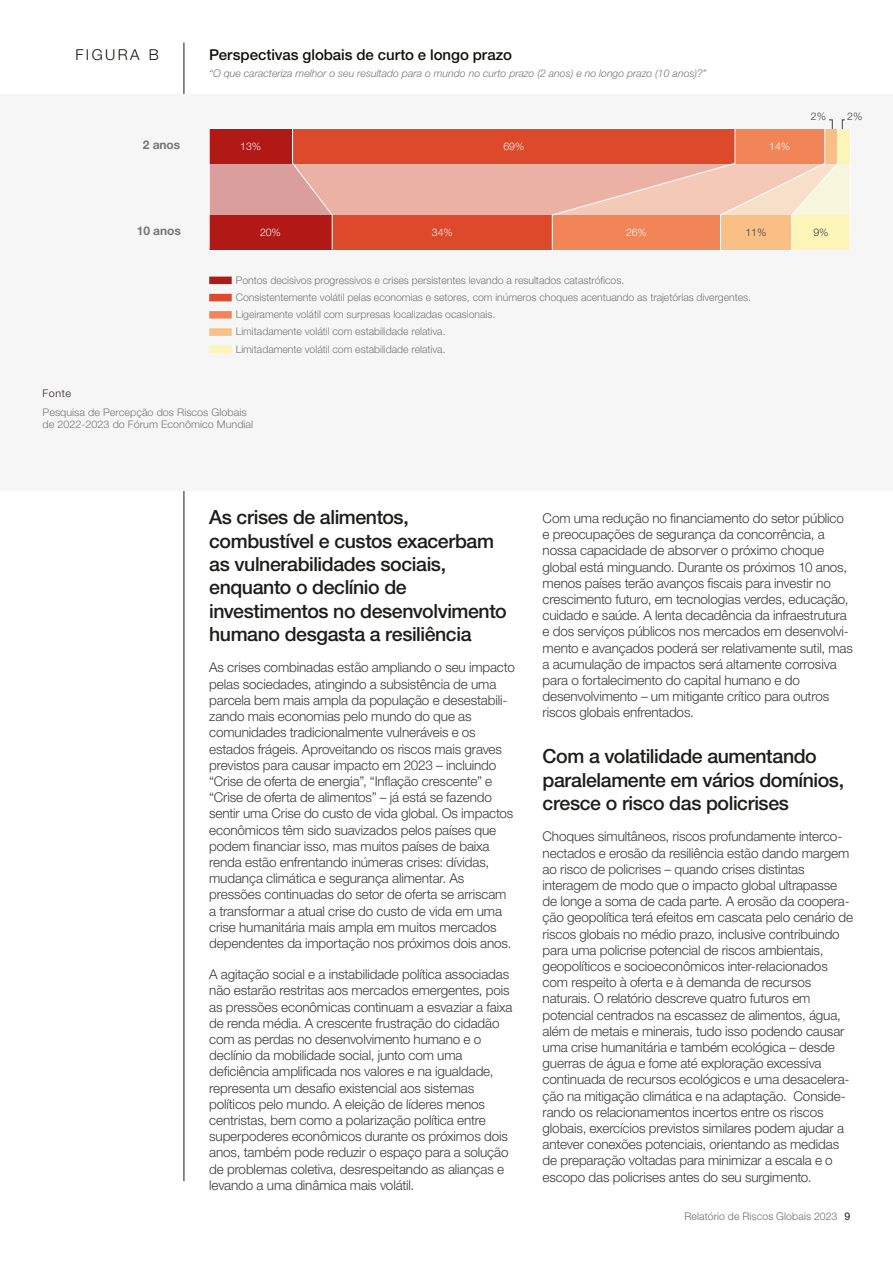
<style>
.page{position:relative;width:893px;height:1263px;background:#fff}
.page>*{position:absolute;margin:0;border:0;box-sizing:border-box;transform-origin:0 0}
.t1{font:500 19.5px/23.4px "Helvetica Neue LT Pro";letter-spacing:-.02em;color:#1d1d1b}
.t2{font:500 15px "Helvetica Neue LT Pro";letter-spacing:-.005em;color:#13110c}
.t3{font:300 15px "Helvetica Neue LT Pro";letter-spacing:.16em;color:#13110c}
.t4{font:300 13.5px/16.2px "Helvetica Neue LT Pro";letter-spacing:-.01em;color:#3c3c3b}
.t5{font:700 12px "Helvetica Neue LT Pro";letter-spacing:-.005em;color:#787778}
.t6{font:300 10.5px/17.2px "Helvetica Neue LT Pro";letter-spacing:-.005em;color:#787777}
.t7{font:italic 300 10.5px "Helvetica Neue LT Pro";color:#787777}
.t8{font:300 10.5px "Helvetica Neue LT Pro";letter-spacing:.015em;color:#6b6b6a}
.t9{font:300 10.5px "Helvetica Neue LT Pro";letter-spacing:-.005em;color:#f6f6f6}
.t10{font:300 10.5px "Helvetica Neue LT Pro";color:#414042}
.t11{font:300 10.5px "Helvetica Neue LT Pro";letter-spacing:.05em;color:#2c2422}
.t12{font:10.5px "Arial";color:#1d1d1b}
</style>
<div class="page">
<hr style="left:184px;top:43px;width:1px;height:1138px;background:#1d1d1b">
<div style="left:0;top:94px;width:893px;height:397px;background:#f6f6f6"></div>
<svg style="left:210px;top:120px;width:640px;height:130px;background:#e38a74"></svg>
<hr style="left:209px;top:129px;width:1px;height:121px;background:#fff">
<div style="left:209px;top:277px;width:23px;height:7px;background:#b11917"></div>
<div style="left:209px;top:294px;width:23px;height:7px;background:#dc492b"></div>
<div style="left:209px;top:311px;width:23px;height:8px;background:#f18557"></div>
<div style="left:209px;top:328px;width:23px;height:8px;background:#fabf85"></div>
<div style="left:209px;top:346px;width:23px;height:7px;background:#fcf5b8"></div>
<p class="t3" style="left:76px;top:45px;width:85px">FIGURA B</p>
<p class="t2" style="left:209px;top:45px;width:304px">Perspectivas globais de curto e longo prazo</p>
<p class="t7" style="left:209px;top:67px;width:499px">“O que caracteriza melhor o seu resultado para o mundo no curto prazo (2 anos) e no longo prazo (10 anos)?”</p>
<p class="t5" style="left:143px;top:138px;width:39px">2 anos</p>
<p class="t9" style="left:240px;top:139px;width:22px">13%</p>
<p class="t9" style="left:503px;top:139px;width:22px">69%</p>
<p class="t9" style="left:769px;top:139px;width:22px">14%</p>
<p class="t10" style="left:811px;top:110px;width:17px">2%</p>
<p class="t10" style="left:847px;top:110px;width:17px">2%</p>
<p class="t5" style="left:137px;top:224px;width:46px">10 anos</p>
<p class="t9" style="left:260px;top:226px;width:22px">20%</p>
<p class="t9" style="left:432px;top:226px;width:22px">34%</p>
<p class="t9" style="left:626px;top:226px;width:22px">26%</p>
<p class="t10" style="left:745px;top:226px;width:22px">11%</p>
<p class="t10" style="left:813px;top:226px;width:17px">9%</p>
<p class="t6" style="left:236px;top:271px;width:517px">Pontos decisivos progressivos e crises persistentes levando a resultados catastróficos.<br>Consistentemente volátil pelas economias e setores, com inúmeros choques acentuando as trajetórias divergentes.<br>Ligeiramente volátil com surpresas localizadas ocasionais.<br>Limitadamente volátil com estabilidade relativa.<br>Limitadamente volátil com estabilidade relativa.</p>
<p class="t11" style="left:43px;top:386px;width:30px">Fonte</p>
<p class="t6" style="left:43px;top:406px;width:212px;line-height:12.6px">Pesquisa de Percepção dos Riscos Globais de 2022-2023 do Fórum Econômico Mundial</p>
<h1 class="t1" style="left:209px;top:505px;width:299px">As crises de alimentos, combustível e custos exacerbam as vulnerabilidades sociais, enquanto o declínio de investimentos no desenvolvimento humano desgasta a resiliência</h1>
<p class="t4" style="left:209px;top:659px;width:307px">As crises combinadas estão ampliando o seu impacto pelas sociedades, atingindo a subsistência de uma parcela bem mais ampla da população e desestabili&shy;zando mais economias pelo mundo do que as comunidades tradicionalmente vulneráveis e os estados frágeis. Aproveitando os riscos mais graves previstos para causar impacto em 2023 – incluindo “Crise de oferta de energia”, “Inflação crescente” e “Crise de oferta de alimentos” – já está se fazendo sentir uma Crise do custo de vida global. Os impactos econômicos têm sido suavizados pelos países que podem financiar isso, mas muitos países de baixa renda estão enfrentando inúmeras crises: dívidas, mudança climática e segurança alimentar. As pressões continuadas do setor de oferta se arriscam a transformar a atual crise do custo de vida em uma crise humanitária mais ampla em muitos mercados dependentes da importação nos próximos dois anos.</p>
<p class="t4" style="left:209px;top:966px;width:305px">A agitação social e a instabilidade política associadas não estarão restritas aos mercados emergentes, pois as pressões econômicas continuam a esvaziar a faixa de renda média. A crescente frustração do cidadão com as perdas no desenvolvimento humano e o declínio da mobilidade social, junto com uma deficiência amplificada nos valores e na igualdade, representa um desafio existencial aos sistemas políticos pelo mundo. A eleição de líderes menos centristas, bem como a polarização política entre superpoderes econômicos durante os próximos dois anos, também pode reduzir o espaço para a solução de problemas coletiva, desrespeitando as alianças e levando a uma dinâmica mais volátil.</p>
<p class="t4" style="left:543px;top:510px;width:312px">Com uma redução no financiamento do setor público e preocupações de segurança da concorrência, a nossa capacidade de absorver o próximo choque global está minguando. Durante os próximos 10 anos, menos países terão avanços fiscais para investir no crescimento futuro, em tecnologias verdes, educação, cuidado e saúde. A lenta decadência da infraestrutura e dos serviços públicos nos mercados em desenvolvi&shy;mento e avançados poderá ser relativamente sutil, mas a acumulação de impactos será altamente corrosiva para o fortalecimento do capital humano e do desenvolvimento – um mitigante crítico para outros riscos globais enfrentados.</p>
<h1 class="t1" style="left:543px;top:744px;width:303px">Com a volatilidade aumentando paralelamente em vários domínios, cresce o risco das policrises</h1>
<p class="t4" style="left:543px;top:828px;width:312px">Choques simultâneos, riscos profundamente interco&shy;nectados e erosão da resiliência estão dando margem ao risco de policrises – quando crises distintas interagem de modo que o impacto global ultrapasse de longe a soma de cada parte. A erosão da coopera&shy;ção geopolítica terá efeitos em cascata pelo cenário de riscos globais no médio prazo, inclusive contribuindo para uma policrise potencial de riscos ambientais, geopolíticos e socioeconômicos inter-relacionados com respeito à oferta e à demanda de recursos naturais. O relatório descreve quatro futuros em potencial centrados na escassez de alimentos, água, além de metais e minerais, tudo isso podendo causar uma crise humanitária e também ecológica – desde guerras de água e fome até exploração excessiva continuada de recursos ecológicos e uma desacelera&shy;ção na mitigação climática e na adaptação. Conside&shy;rando os relacionamentos incertos entre os riscos globais, exercícios previstos similares podem ajudar a antever conexões potenciais, orientando as medidas de preparação voltadas para minimizar a escala e o escopo das policrises antes do seu surgimento.</p>
<p class="t8" style="left:684px;top:1210px;width:154px">Relatório de Riscos Globais 2023</p>
<p class="t12" style="left:845px;top:1210px;width:7px">9</p>
</div>
